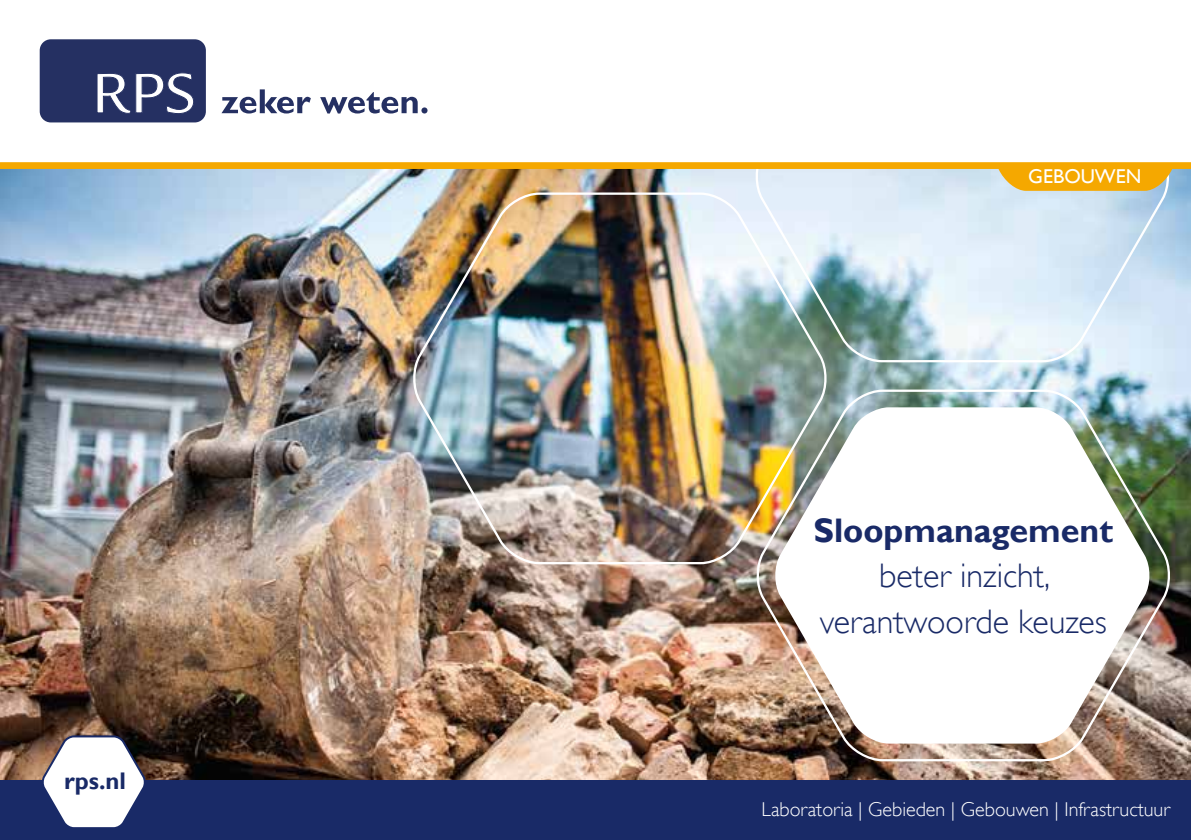
<style>
.page{position:relative;width:1191px;height:840px;background:#fff}
.page>*{position:absolute;margin:0;border:0;box-sizing:border-box;transform-origin:0 0}
.t1{font:300 34px/45.2px "Gill Sans";color:#192a67;text-align:center}
.t2{font:700 34px "Gill Sans";color:#192a67}
.t3{font:700 24px "Gill Sans";color:#192a67}
.t4{font:300 20px "Gill Sans";color:#fff}
.t5{font:20px "Gill Sans";color:#fff}
</style>
<div class="page">
<img style="left:0;top:191px;width:1191px;height:589px">
<img style="left:409px;top:191px;width:418px;height:374px">
<img style="left:753px;top:388px;width:417px;height:374px">
<svg style="left:752px;top:191px;width:417px;height:172px;background:#c8dbe4"></svg>
<svg style="left:40px;top:39px;width:166px;height:83px;background:#3b4572"></svg>
<svg style="left:221px;top:89px;width:90px;height:24px"></svg>
<svg style="left:320px;top:92px;width:107px;height:21px"></svg>
<div style="left:0;top:780px;width:1191px;height:59px;background:#192a67"></div>
<img style="left:0;top:162px;width:1191px;height:29px">
<svg style="left:40px;top:734px;width:106px;height:94px"></svg>
<p class="t3" style="left:64px;top:766px;width:63px">rps.nl</p>
<p class="t5" style="left:1028px;top:164px;width:115px">GEBOUWEN</p>
<h1 class="t2" style="left:813px;top:510px;width:301px">Sloopmanagement</h1>
<h1 class="t1" style="left:819px;top:552px;width:289px">beter inzicht, verantwoorde keuzes</h1>
<p class="t4" style="left:761px;top:797px;width:410px">Laboratoria | Gebieden | Gebouwen | Infrastructuur</p>
</div>
